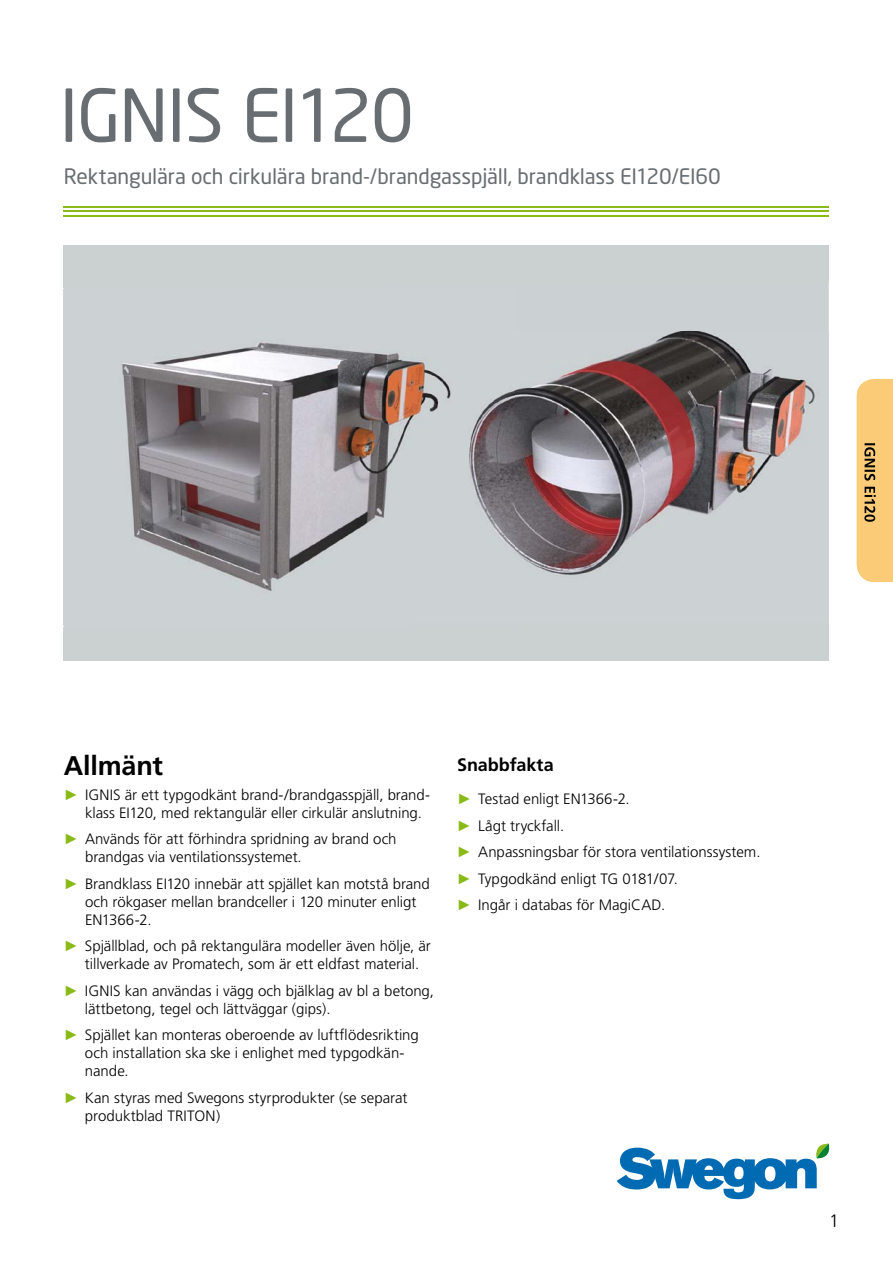
<style>
.page{position:relative;width:893px;height:1263px;background:#fff}
.page>*{position:absolute;margin:0;border:0;box-sizing:border-box;transform-origin:0 0}
.t1{font:72px "Neo Sans";letter-spacing:-.025em;color:#676d71}
.t2{font:700 27px "Frutiger";letter-spacing:-.005em;color:#000}
.t3{font:21px "Neo Sans";letter-spacing:-.005em;color:#676d71}
.t4{font:700 18px "Frutiger";letter-spacing:-.005em;color:#000}
.t5{font:300 18px "Frutiger";color:#000}
.t6{font:300 15px/18px "Frutiger";letter-spacing:-.005em;color:#000}
.s1{font-family:"Times New Roman";font-weight:400;color:#89ba17}
</style>
<div class="page">
<svg style="left:617px;top:1143px;width:212px;height:56px"></svg>
<hr style="left:64px;top:206px;width:765px;height:1px;background:#89ba17">
<hr style="left:64px;top:210px;width:765px;height:2px;background:#89ba17">
<hr style="left:64px;top:215px;width:765px;height:2px;background:#89ba17">
<div style="left:63px;top:245px;width:765px;height:415px;background:#cbd0d1"></div>
<img style="left:122px;top:342px;width:266px;height:249px">
<img style="left:828px;top:284px;width:65px;height:337px">
<div style="left:857px;top:379px;width:36px;height:203px;background:#fccb77"></div>
<img style="left:864px;top:443px;width:12px;height:79px">
<img style="left:515px;top:331px;width:300px;height:244px">
<img style="left:388px;top:353px;width:127px;height:197px">
<h1 class="t1" style="left:59px;top:71px;width:356px">IGNIS EI120</h1>
<h3 class="t3" style="left:64px;top:163px;width:659px">Rektangulära och cirkulära brand-/brandgasspjäll, brandklass EI120/EI60</h3>
<h2 class="t2" style="left:64px;top:749px;width:101px">Allmänt</h2>
<p class="t4" style="left:457px;top:754px;width:98px">Snabbfakta</p>
<p class="t6" style="left:85px;top:786px;width:347px;text-indent:-21px"><span class="s1">►</span> IGNIS är ett typgodkänt brand-/brandgasspjäll, brand&shy;klass EI120, med rektangulär eller cirkulär anslutning.</p>
<p class="t6" style="left:85px;top:830px;width:313px;text-indent:-21px"><span class="s1">►</span> Används för att förhindra spridning av brand och brandgas via ventilationssystemet.</p>
<p class="t6" style="left:85px;top:875px;width:346px;text-indent:-21px"><span class="s1">►</span> Brandklass EI120 innebär att spjället kan motstå brand och rökgaser mellan brandceller i 120 minuter enligt<br>EN1366-2.</p>
<p class="t6" style="left:85px;top:937px;width:347px;text-indent:-21px"><span class="s1">►</span> Spjällblad, och på rektangulära modeller även hölje, är tillverkade av Promatech, som är ett eldfast material.</p>
<p class="t6" style="left:85px;top:982px;width:351px;text-indent:-21px"><span class="s1">►</span> IGNIS kan användas i vägg och bjälklag av bl a betong, lättbetong, tegel och lättväggar (gips).</p>
<p class="t6" style="left:85px;top:1026px;width:335px;text-indent:-21px"><span class="s1">►</span> Spjället kan monteras oberoende av luftflödesrikting och installation ska ske i enlighet med typgodkän&shy;nande.</p>
<p class="t6" style="left:85px;top:1089px;width:324px;text-indent:-21px"><span class="s1">►</span> Kan styras med Swegons styrprodukter (se separat produktblad TRITON)</p>
<p class="t6" style="left:457px;top:786px;width:305px;line-height:26.5px"><span class="s1">►</span> Testad enligt EN1366-2.<br><span class="s1">►</span> Lågt tryckfall.<br><span class="s1">►</span> Anpassningsbar för stora ventilationssystem. <span class="s1">►</span> Typgodkänd enligt TG 0181/07.<br><span class="s1">►</span> Ingår i databas för MagiCAD.</p>
<p class="t5" style="left:829px;top:1210px;width:12px">1</p>
</div>
